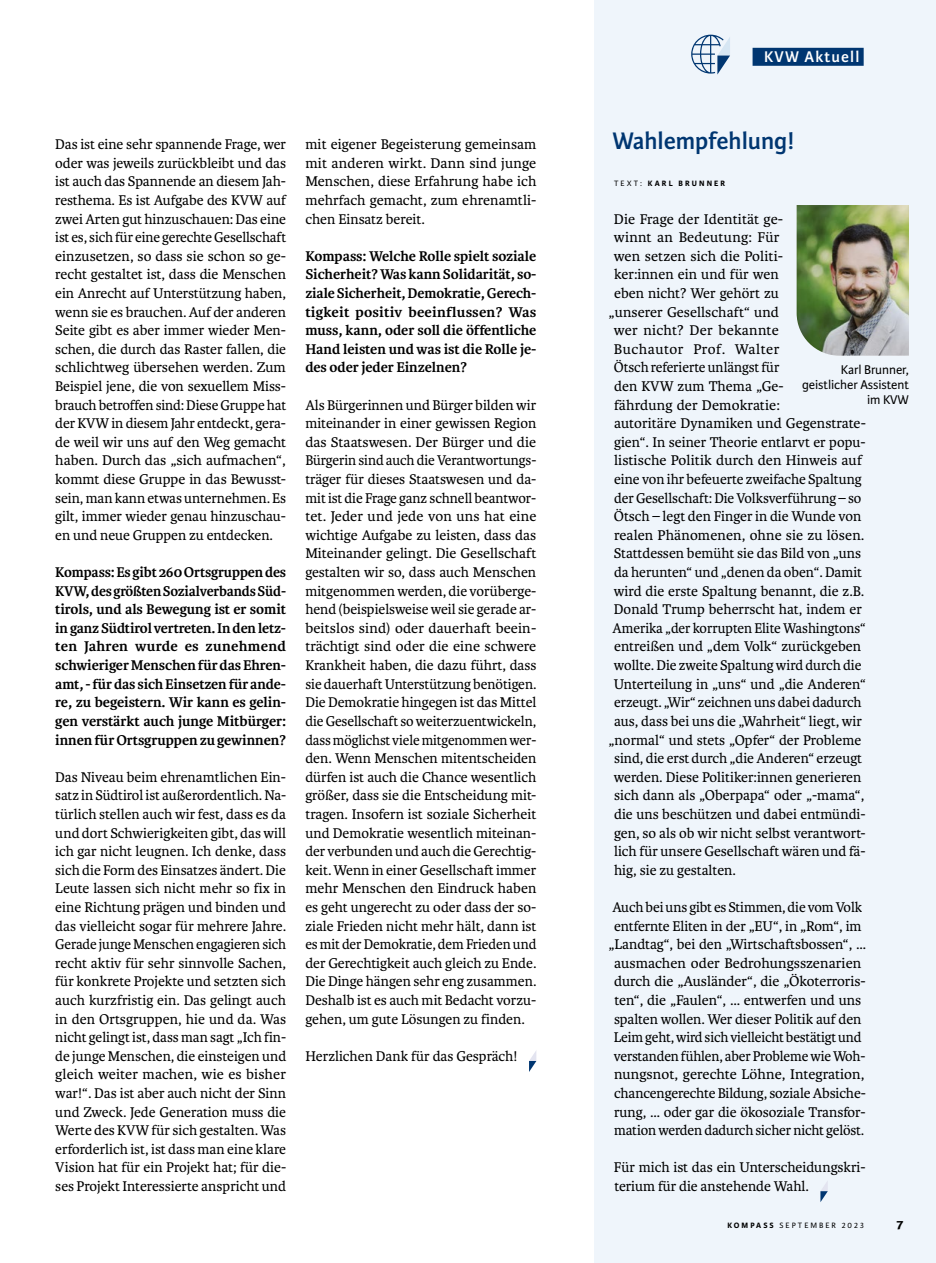
<style>
.page{position:relative;width:936px;height:1263px;background:#fff}
.page>*{position:absolute;margin:0;border:0;box-sizing:border-box;transform-origin:0 0}
.t1{font:600 25.5px "Karmina Sans";color:#003671}
.t2{font:600 16.5px "Karmina Sans";letter-spacing:.075em;color:#fff}
.t3{font:15px/18.6px "Karmina";color:#000;text-align:justify}
.t4{font:700 15px/18.6px "Karmina";letter-spacing:-.005em;color:#000;text-align:justify}
.t5{font:15px "Karmina";letter-spacing:.035em;color:#000}
.t6{font:13.5px/15px "Karmina Sans";letter-spacing:-.005em;color:#000;text-align:right}
.t7{font:700 13.5px "Karmina Sans";color:#000;scale:1.1 1}
.t8{font:8.25px "Karmina Sans";letter-spacing:.25em;color:#000}
.t9{font:700 8.25px "Karmina Sans";letter-spacing:.26em;color:#000}
.s1{font-weight:400}
.s2{font-weight:700}
</style>
<div class="page">
<div style="left:594px;top:0;width:341px;height:1263px;background:#eff5fb"></div>
<svg style="left:820px;top:1182px;width:7px;height:20px"></svg>
<img style="left:796px;top:205px;width:112px;height:151px">
<svg style="left:529px;top:1051px;width:7px;height:21px"></svg>
<div style="left:752px;top:48px;width:111px;height:18px;background:#003671"></div>
<svg style="left:691px;top:35px;width:39px;height:40px"></svg>
<p class="t3" style="left:55px;top:135px;width:232px">Das ist eine sehr spannende Frage, wer oder was jeweils zurückbleibt und das ist auch das Spannende an diesem Jah&shy;resthema. Es ist Aufgabe des KVW auf zwei Arten gut hinzuschauen: Das eine ist es, sich für eine gerechte Gesellschaft einzusetzen, so dass sie schon so ge&shy;recht gestaltet ist, dass die Menschen ein Anrecht auf Unterstützung haben, wenn sie es brauchen. Auf der anderen Seite gibt es aber immer wieder Men&shy;schen, die durch das Raster fallen, die schlichtweg übersehen werden. Zum Beispiel jene, die von sexuellem Miss&shy;brauch betroffen sind: Diese Gruppe hat der KVW in diesem Jahr entdeckt, gera&shy;de weil wir uns auf den Weg gemacht haben. Durch das „sich aufmachen“, kommt diese Gruppe in das Bewusst&shy;sein, man kann etwas unternehmen. Es gilt, immer wieder genau hinzuschau&shy;en und neue Gruppen zu entdecken.</p>
<p class="t4" style="left:55px;top:563px;width:232px">Kompass: Es gibt 260 Ortsgruppen des KVW, des größten Sozialverbands Süd&shy;tirols, und als Bewegung ist er somit in ganz Südtirol vertreten. In den letz&shy;ten Jahren wurde es zunehmend schwieriger Menschen für das Ehren&shy;amt, - für das sich Einsetzen für ande&shy;re, zu begeistern. Wir kann es gelin&shy;gen verstärkt auch junge Mitbürger: innen für Ortsgruppen zu gewinnen?</p>
<p class="t3" style="left:55px;top:768px;width:232px">Das Niveau beim ehrenamtlichen Ein&shy;satz in Südtirol ist außerordentlich. Na&shy;türlich stellen auch wir fest, dass es da und dort Schwierigkeiten gibt, das will ich gar nicht leugnen. Ich denke, dass sich die Form des Einsatzes ändert. Die Leute lassen sich nicht mehr so fix in eine Richtung prägen und binden und das vielleicht sogar für mehrere Jahre.<br>Gerade junge Menschen engagieren sich recht aktiv für sehr sinnvolle Sachen, für konkrete Projekte und setzten sich auch kurzfristig ein. Das gelingt auch in den Ortsgruppen, hie und da. Was nicht gelingt ist, dass man sagt „Ich fin&shy;de junge Menschen, die einsteigen und gleich weiter machen, wie es bisher war!“. Das ist aber auch nicht der Sinn und Zweck. Jede Generation muss die Werte des KVW für sich gestalten. Was erforderlich ist, ist dass man eine klare Vision hat für ein Projekt hat; für die&shy;ses Projekt Interessierte anspricht und</p>
<p class="t3" style="left:305px;top:135px;width:232px">mit eigener Begeisterung gemeinsam mit anderen wirkt. Dann sind junge Menschen, diese Erfahrung habe ich mehrfach gemacht, zum ehrenamtli&shy;chen Einsatz bereit.</p>
<p class="t4" style="left:305px;top:247px;width:232px">Kompass: Welche Rolle spielt soziale Sicherheit? Was kann Solidarität, so&shy;ziale Sicherheit, Demokratie, Gerech&shy;tigkeit positiv beeinflussen? Was muss, kann, oder soll die öffentliche Hand leisten und was ist die Rolle je&shy;des oder jeder Einzelnen?</p>
<p class="t3" style="left:305px;top:396px;width:233px">Als Bürgerinnen und Bürger bilden wir miteinander in einer gewissen Region das Staatswesen. Der Bürger und die Bürgerin sind auch die Verantwortungs&shy;träger für dieses Staatswesen und da&shy;mit ist die Frage ganz schnell beantwor&shy;tet. Jeder und jede von uns hat eine wichtige Aufgabe zu leisten, dass das Miteinander gelingt. Die Gesellschaft gestalten wir so, dass auch Menschen mitgenommen werden, die vorüberge&shy;hend (beispielsweise weil sie gerade ar&shy;beitslos sind) oder dauerhaft beein&shy;trächtigt sind oder die eine schwere Krankheit haben, die dazu führt, dass sie dauerhaft Unterstützung benötigen.<br>Die Demokratie hingegen ist das Mittel die Gesellschaft so weiterzuentwickeln, dass möglichst viele mitgenommen wer&shy;den. Wenn Menschen mitentscheiden dürfen ist auch die Chance wesentlich größer, dass sie die Entscheidung mit&shy;tragen. Insofern ist soziale Sicherheit und Demokratie wesentlich miteinan&shy;der verbunden und auch die Gerechtig&shy;keit. Wenn in einer Gesellschaft immer mehr Menschen den Eindruck haben es geht ungerecht zu oder dass der so&shy;ziale Frieden nicht mehr hält, dann ist es mit der Demokratie, dem Frieden und der Gerechtigkeit auch gleich zu Ende.<br>Die Dinge hängen sehr eng zusammen.<br>Deshalb ist es auch mit Bedacht vorzu&shy;gehen, um gute Lösungen zu finden.</p>
<p class="t3" style="left:305px;top:1047px;width:213px">Herzlichen Dank für das Gespräch!</p>
<p class="t2" style="left:764px;top:47px;width:97px">KVW Aktuell</p>
<h1 class="t1" style="left:612px;top:126px;width:183px">Wahlempfehlung!</h1>
<p class="t9" style="left:614px;top:179px;width:113px"><span class="s1">TEXT:</span> KARL BRUNNER</p>
<p class="t3" style="left:614px;top:210px;width:171px">Die Frage der Identität ge-</p>
<p class="t3" style="left:614px;top:228px;width:167px">winnt an Bedeutung: Für</p>
<p class="t3" style="left:614px;top:247px;width:171px">wen setzen sich die Politi-</p>
<p class="t3" style="left:614px;top:265px;width:166px">ker:innen ein und für wen</p>
<p class="t3" style="left:614px;top:284px;width:166px">eben nicht? Wer gehört zu</p>
<p class="t3" style="left:608px;top:303px;width:172px">„unserer Gesellschaft“ und</p>
<p class="t3" style="left:614px;top:321px;width:166px">wer nicht? Der bekannte</p>
<p class="t5" style="left:614px;top:341px;width:167px">Buchautor Prof. Walter</p>
<p class="t3" style="left:613px;top:358px;width:167px">Ötsch referierte unlängst für</p>
<p class="t3" style="left:614px;top:377px;width:171px">den KVW zum Thema „Ge-</p>
<p class="t3" style="left:614px;top:396px;width:167px">fährdung der Demokratie:</p>
<p class="t3" style="left:614px;top:414px;width:253px">autoritäre Dynamiken und Gegenstrate-</p>
<p class="t3" style="left:614px;top:433px;width:253px">gien“. In seiner Theorie entlarvt er popu-</p>
<p class="t3" style="left:614px;top:451px;width:249px">listische Politik durch den Hinweis auf</p>
<p class="t3" style="left:614px;top:470px;width:249px">eine von ihr befeuerte zweifache Spaltung</p>
<p class="t3" style="left:614px;top:489px;width:249px">der Gesellschaft: Die Volksverführung – so</p>
<p class="t3" style="left:613px;top:507px;width:249px">Ötsch – legt den Finger in die Wunde von</p>
<p class="t3" style="left:614px;top:526px;width:252px">realen Phänomenen, ohne sie zu lösen.</p>
<p class="t3" style="left:614px;top:544px;width:249px">Stattdessen bemüht sie das Bild von „uns</p>
<p class="t3" style="left:614px;top:563px;width:249px">da herunten“ und „denen da oben“. Damit</p>
<p class="t3" style="left:614px;top:582px;width:252px">wird die erste Spaltung benannt, die z.B.</p>
<p class="t3" style="left:614px;top:600px;width:249px">Donald Trump beherrscht hat, indem er</p>
<p class="t3" style="left:612px;top:619px;width:255px">Amerika „der korrupten Elite Washingtons“</p>
<p class="t3" style="left:614px;top:637px;width:249px">entreißen und „dem Volk“ zurückgeben</p>
<p class="t3" style="left:614px;top:656px;width:249px">wollte. Die zweite Spaltung wird durch die</p>
<p class="t3" style="left:613px;top:675px;width:254px">Unterteilung in „uns“ und „die Anderen“</p>
<p class="t3" style="left:614px;top:693px;width:249px">erzeugt. „Wir“ zeichnen uns dabei dadurch</p>
<p class="t3" style="left:614px;top:712px;width:249px">aus, dass bei uns die „Wahrheit“ liegt, wir</p>
<p class="t3" style="left:608px;top:730px;width:254px">„normal“ und stets „Opfer“ der Probleme</p>
<p class="t3" style="left:614px;top:749px;width:249px">sind, die erst durch „die Anderen“ erzeugt</p>
<p class="t3" style="left:614px;top:768px;width:249px">werden. Diese Politiker:innen generieren</p>
<p class="t3" style="left:614px;top:786px;width:252px">sich dann als „Oberpapa“ oder „-mama“,</p>
<p class="t3" style="left:614px;top:805px;width:253px">die uns beschützen und dabei entmündi-</p>
<p class="t3" style="left:614px;top:823px;width:253px">gen, so als ob wir nicht selbst verantwort-</p>
<p class="t3" style="left:614px;top:842px;width:253px">lich für unsere Gesellschaft wären und fä-</p>
<p class="t3" style="left:614px;top:861px;width:123px">hig, sie zu gestalten.</p>
<p class="t3" style="left:608px;top:898px;width:259px;text-align:center">Auch bei uns gibt es Stimmen, die vom Volk entfernte Eliten in der „EU“, in „Rom“, im „Landtag“, bei den „Wirtschaftsbossen“, … ausmachen oder Bedrohungsszenarien durch die „Ausländer“, die „Ökoterroris&shy;ten“, die „Faulen“, … entwerfen und uns spalten wollen. Wer dieser Politik auf den Leim geht, wird sich vielleicht bestätigt und verstanden fühlen, aber Probleme wie Woh&shy;nungsnot, gerechte Löhne, Integration, chancengerechte Bildung, soziale Absiche&shy;rung, … oder gar die ökosoziale Transfor&shy;mation werden dadurch sicher nicht gelöst.</p>
<p class="t3" style="left:614px;top:1158px;width:253px">Für mich ist das ein Unterscheidungskri&shy;terium für die anstehende Wahl.</p>
<p class="t6" style="left:802px;top:363px;width:108px">Karl Brunner, geistlicher Assistent im KVW</p>
<p class="t8" style="left:727px;top:1221px;width:138px"><span class="s2">KOMPASS</span> SEPTEMBER 2023</p>
<p class="t7" style="left:896px;top:1216px;width:8px">7</p>
</div>
